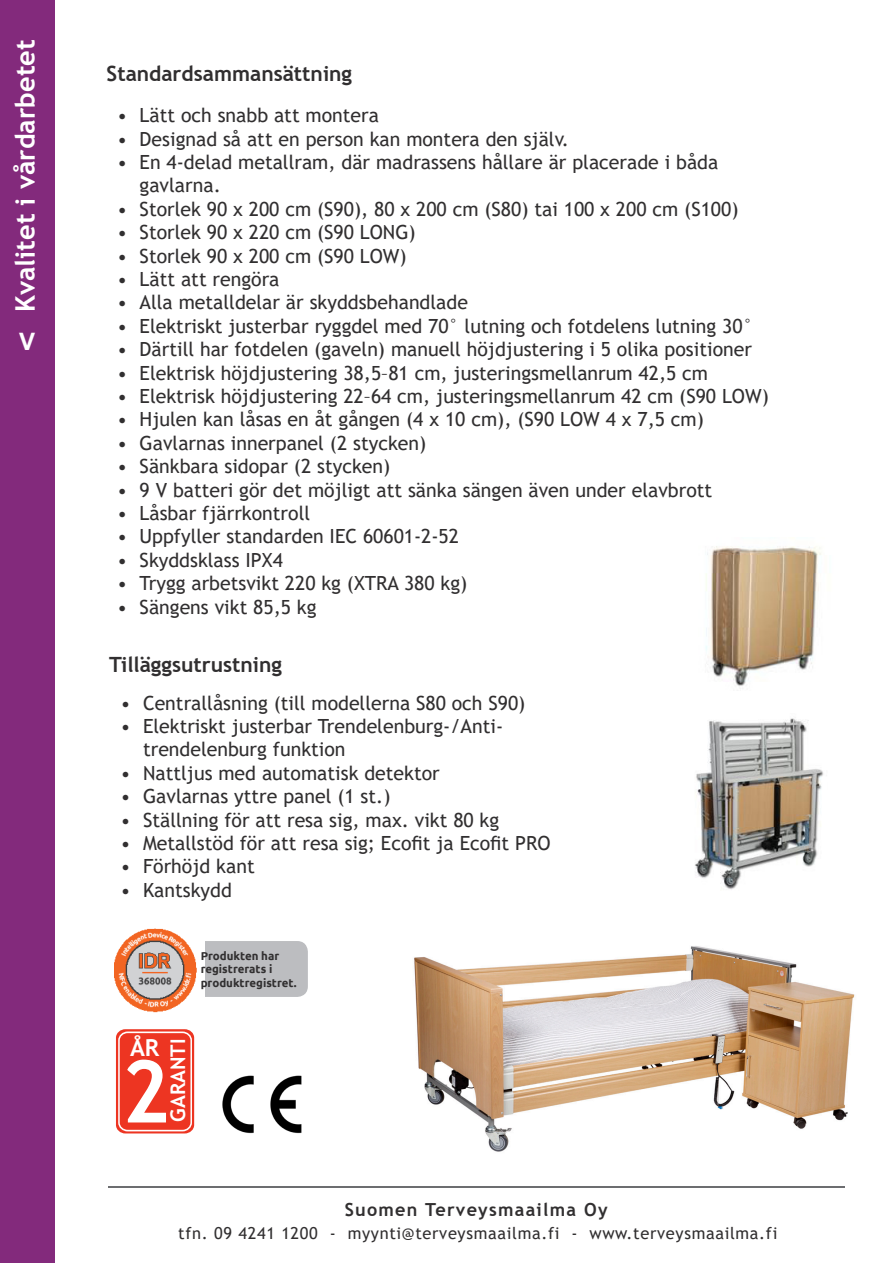
<style>
.page{position:relative;width:893px;height:1263px;background:#fff}
.page>*{position:absolute;margin:0;border:0;box-sizing:border-box;transform-origin:0 0}
.t1{font:700 86.4px "Trebuchet MS";color:#fff;scale:.94 1}
.t2{font:700 27px "Trebuchet MS";color:#fff}
.t3{font:700 24px "Arial";color:#fff}
.t4{font:700 23.55px "Trebuchet MS";color:#fff}
.t5{font:700 21px "Trebuchet MS";color:#312f30}
.t6{font:700 20.25px "Trebuchet MS";color:#fff}
.t7{font:19.5px/23.4px "Trebuchet MS";color:#312f30}
.t8{font:700 18px "Trebuchet MS";letter-spacing:.07em;color:#312f30}
.t9{font:16.5px "Trebuchet MS";letter-spacing:.04em;color:#312f30}
.t10{font:700 11.55px/13.8px "Ubuntu";color:#312f30}
</style>
<div class="page">
<hr style="left:108px;top:1187px;width:736px;height:1px;background:#6c6d70">
<div style="left:0;top:0;width:54px;height:1263px;background:#832a7c"></div>
<img style="left:695px;top:718px;width:129px;height:172px">
<img style="left:222px;top:1075px;width:80px;height:59px">
<div style="left:116px;top:1029px;width:78px;height:104px;background:#ed3522;border-radius:9px"></div>
<div style="left:118px;top:1031px;width:74px;height:100px;border:2px solid #fff;border-radius:8px"></div>
<img style="left:705px;top:546px;width:116px;height:141px">
<div style="left:129px;top:941px;width:179px;height:56px;background:#bcbdc0;border-radius:11px"></div>
<img style="left:114px;top:928px;width:90px;height:85px">
<img style="left:414px;top:946px;width:441px;height:206px">
<p class="t2" style="left:8px;top:312px;width:274px;rotate:-90deg">Kvalitet i vårdarbetet</p>
<p class="t3" style="left:19px;top:325px;width:18px">V</p>
<p class="t5" style="left:107px;top:61px;width:247px">Standardsammansättning</p>
<p class="t7" style="left:117px;top:103px;width:263px">• Lätt och snabb att montera</p>
<p class="t7" style="left:117px;top:127px;width:453px">• Designad så att en person kan montera den själv.</p>
<p class="t7" style="left:140px;top:150px;width:580px;text-indent:-22px">• En 4-delad metallram, där madrassens hållare är placerade i båda gavlarna.</p>
<p class="t7" style="left:117px;top:197px;width:623px">• Storlek 90 x 200 cm (S90), 80 x 200 cm (S80) tai 100 x 200 cm (S100)</p>
<p class="t7" style="left:117px;top:220px;width:300px">• Storlek 90 x 220 cm (S90 LONG)</p>
<p class="t7" style="left:117px;top:244px;width:291px">• Storlek 90 x 200 cm (S90 LOW)</p>
<p class="t7" style="left:117px;top:267px;width:164px">• Lätt att rengöra</p>
<p class="t7" style="left:117px;top:291px;width:352px">• Alla metalldelar är skyddsbehandlade</p>
<p class="t7" style="left:117px;top:314px;width:637px">• Elektriskt justerbar ryggdel med 70° lutning och fotdelens lutning 30°</p>
<p class="t7" style="left:117px;top:337px;width:636px">• Därtill har fotdelen (gaveln) manuell höjdjustering i 5 olika positioner</p>
<p class="t7" style="left:117px;top:361px;width:592px">• Elektrisk höjdjustering 38,5–81 cm, justeringsmellanrum 42,5 cm</p>
<p class="t7" style="left:117px;top:384px;width:653px">• Elektrisk höjdjustering 22–64 cm, justeringsmellanrum 42 cm (S90 LOW)</p>
<p class="t7" style="left:117px;top:408px;width:588px">• Hjulen kan låsas en åt gången (4 x 10 cm), (S90 LOW 4 x 7,5 cm)</p>
<p class="t7" style="left:117px;top:431px;width:311px">• Gavlarnas innerpanel (2 stycken)</p>
<p class="t7" style="left:117px;top:454px;width:275px">• Sänkbara sidopar (2 stycken)</p>
<p class="t7" style="left:117px;top:478px;width:597px">• 9 V batteri gör det möjligt att sänka sängen även under elavbrott</p>
<p class="t7" style="left:117px;top:501px;width:195px">• Låsbar fjärrkontroll</p>
<p class="t7" style="left:117px;top:525px;width:343px">• Uppfyller standarden IEC 60601-2-52</p>
<p class="t7" style="left:117px;top:548px;width:167px">• Skyddsklass IPX4</p>
<p class="t7" style="left:117px;top:571px;width:352px">• Trygg arbetsvikt 220 kg (XTRA 380 kg)</p>
<p class="t7" style="left:117px;top:595px;width:201px">• Sängens vikt 85,5 kg</p>
<p class="t5" style="left:109px;top:651px;width:175px">Tilläggsutrustning</p>
<p class="t7" style="left:121px;top:691px;width:406px">• Centrallåsning (till modellerna S80 och S90)</p>
<p class="t7" style="left:143px;top:714px;width:362px;text-indent:-22px">• Elektriskt justerbar Trendelenburg-/Anti&shy;trendelenburg funktion</p>
<p class="t7" style="left:121px;top:761px;width:321px">• Nattljus med automatisk detektor</p>
<p class="t7" style="left:121px;top:784px;width:272px">• Gavlarnas yttre panel (1 st.)</p>
<p class="t7" style="left:121px;top:808px;width:380px">• Ställning för att resa sig, max. vikt 80 kg</p>
<p class="t7" style="left:121px;top:831px;width:432px">• Metallstöd för att resa sig; Ecofit ja Ecofit PRO</p>
<p class="t7" style="left:121px;top:855px;width:136px">• Förhöjd kant</p>
<p class="t7" style="left:121px;top:878px;width:113px">• Kantskydd</p>
<p class="t10" style="left:201px;top:948px;width:97px">Produkten har registrerats i produktregistret.</p>
<p class="t4" style="left:130px;top:1032px;width:31px">ÅR</p>
<p class="t1" style="left:122px;top:1038px;width:52px">2</p>
<p class="t6" style="left:165px;top:1121px;width:85px;rotate:-90deg">GARANTI</p>
<p class="t8" style="left:345px;top:1199px;width:264px">Suomen Terveysmaailma Oy</p>
<p class="t9" style="left:178px;top:1222px;width:601px">tfn. 09 4241 1200 - myynti@terveysmaailma.fi - www.terveysmaailma.fi</p>
</div>
